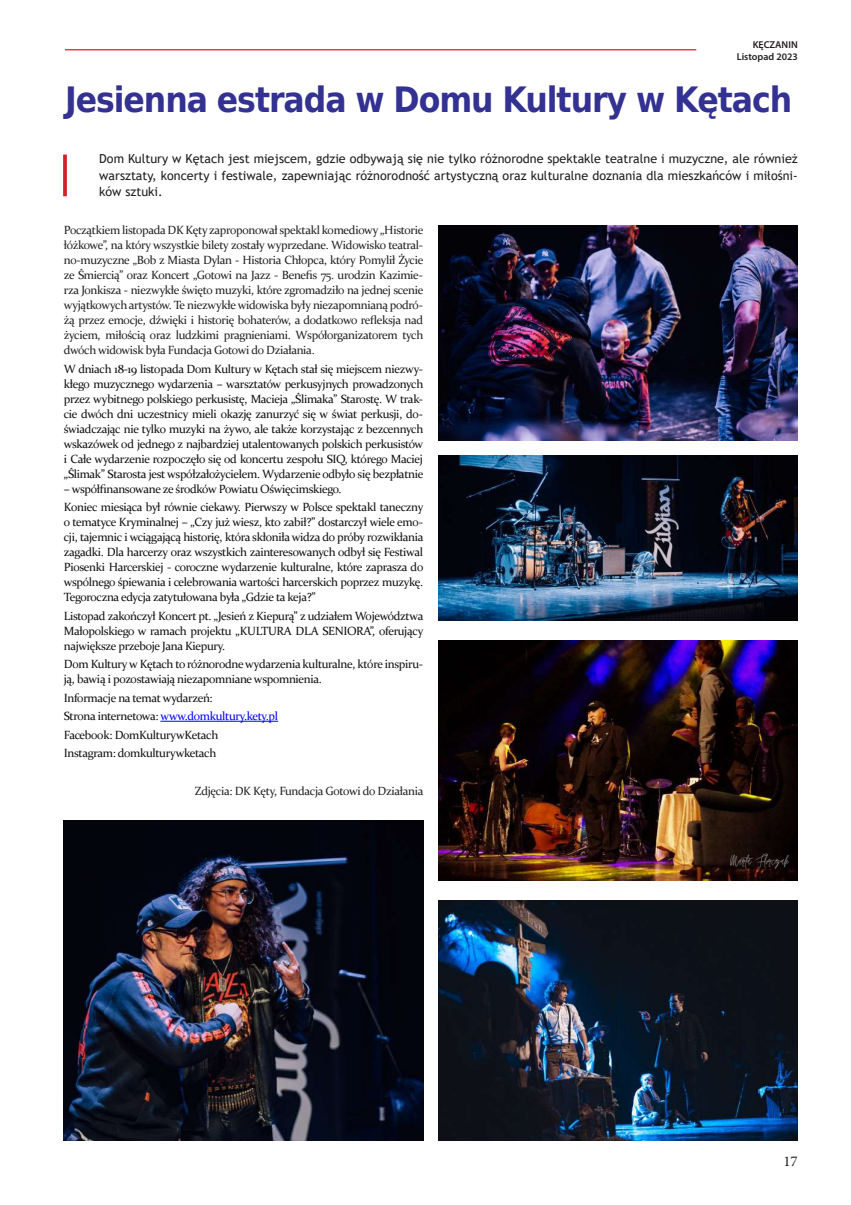
<style>
.page{position:relative;width:851px;height:1205px;background:#fff}
.page>*{position:absolute;margin:0;border:0;box-sizing:border-box;transform-origin:0 0}
.t1{font:700 35.12px "DejaVu Sans Condensed";letter-spacing:-.03em;color:#333191}
.t2{font:15px "Minion Pro";color:#231f20}
.t3{font:12.5px/16.2px "Trebuchet MS";color:#231f20;text-align:justify}
.t4{font:11.88px/15px "Constantia";letter-spacing:-.03em;color:#0f0f0f;text-align:justify}
.t5{font:11.88px/15px "Constantia";letter-spacing:-.03em;color:#231f20;text-align:justify}
.t6{font:600 10px/12px "Myriad Pro";color:#231f20;text-align:right}
.s1{color:#00f}
</style>
<div class="page">
<hr style="left:65px;top:49px;width:631px;height:1px;background:#d1232a">
<hr style="left:160px;top:721px;width:118px;height:1px;background:#00f">
<img style="left:64px;top:820px;width:359px;height:320px">
<img style="left:438px;top:456px;width:359px;height:164px">
<img style="left:438px;top:225px;width:359px;height:215px">
<img style="left:438px;top:901px;width:359px;height:239px">
<img style="left:438px;top:641px;width:359px;height:239px">
<svg style="left:63px;top:155px;width:4px;height:41px"></svg>
<p class="t6" style="left:736px;top:38px;width:63px">KĘCZANIN<br>Listopad 2023</p>
<h1 class="t1" style="left:65px;top:70px;width:728px">Jesienna estrada w Domu Kultury w Kętach</h1>
<p class="t3" style="left:99px;top:151px;width:700px">Dom Kultury w Kętach jest miejscem, gdzie odbywają się nie tylko różnorodne spektakle teatralne i muzyczne, ale również warsztaty, koncerty i festiwale, zapewniając różnorodność artystyczną oraz kulturalne doznania dla mieszkańców i miłośni&shy;ków sztuki.</p>
<p class="t5" style="left:64px;top:222px;width:361px">Początkiem listopada DK Kęty zaproponował spektakl komediowy „Historie łóżkowe”, na który wszystkie bilety zostały wyprzedane. Widowisko teatral&shy;no-muzyczne „Bob z Miasta Dylan - Historia Chłopca, który Pomylił Życie ze Śmiercią” oraz Koncert „Gotowi na Jazz - Benefis 75. urodzin Kazimie&shy;rza Jonkisza - niezwykłe święto muzyki, które zgromadziło na jednej scenie wyjątkowych artystów. Te niezwykłe widowiska były niezapomnianą podró&shy;żą przez emocje, dźwięki i historię bohaterów, a dodatkowo refleksja nad życiem, miłością oraz ludzkimi pragnieniami. Współorganizatorem tych dwóch widowisk była Fundacja Gotowi do Działania.</p>
<p class="t4" style="left:64px;top:360px;width:361px">W dniach 18-19 listopada Dom Kultury w Kętach stał się miejscem niezwy&shy;kłego muzycznego wydarzenia – warsztatów perkusyjnych prowadzonych przez wybitnego polskiego perkusistę, Macieja „Ślimaka” Starostę. W trak&shy;cie dwóch dni uczestnicy mieli okazję zanurzyć się w świat perkusji, do&shy;świadczając nie tylko muzyki na żywo, ale także korzystając z bezcennych wskazówek od jednego z najbardziej utalentowanych polskich perkusistów i Całe wydarzenie rozpoczęło się od koncertu zespołu SIQ, którego Maciej „Ślimak” Starosta jest współzałożycielem. Wydarzenie odbyło się bezpłatnie</p>
<p class="t4" style="left:64px;top:479px;width:361px;line-height:18.5px">– współfinansowane ze środków Powiatu Oświęcimskiego.<br>Koniec miesiąca był równie ciekawy. Pierwszy w Polsce spektakl taneczny</p>
<p class="t4" style="left:64px;top:514px;width:361px">o tematyce Kryminalnej – „Czy już wiesz, kto zabił?” dostarczył wiele emo&shy;cji, tajemnic i wciągającą historię, która skłoniła widza do próby rozwikłania zagadki. Dla harcerzy oraz wszystkich zainteresowanych odbył się Festiwal Piosenki Harcerskiej - coroczne wydarzenie kulturalne, które zaprasza do wspólnego śpiewania i celebrowania wartości harcerskich poprzez muzykę.<br>Tegoroczna edycja zatytułowana była „Gdzie ta keja?”</p>
<p class="t4" style="left:64px;top:607px;width:361px">Listopad zakończył Koncert pt. „Jesień z Kiepurą” z udziałem Województwa Małopolskiego w ramach projektu „KULTURA DLA SENIORA”, oferujący największe przeboje Jana Kiepury.</p>
<p class="t4" style="left:64px;top:656px;width:361px">Dom Kultury w Kętach to różnorodne wydarzenia kulturalne, które inspiru&shy;ją, bawią i pozostawiają niezapomniane wspomnienia.</p>
<p class="t4" style="left:64px;top:688px;width:216px;line-height:18.5px;text-align:left">Informacje na temat wydarzeń:<br>Strona internetowa: <span class="s1">www.domkultury.kety.pl </span>Facebook: DomKulturywKetach<br>Instagram: domkulturywketach</p>
<p class="t5" style="left:195px;top:782px;width:230px">Zdjęcia: DK Kęty, Fundacja Gotowi do Działania</p>
<p class="t2" style="left:783px;top:1151px;width:16px">17</p>
</div>
